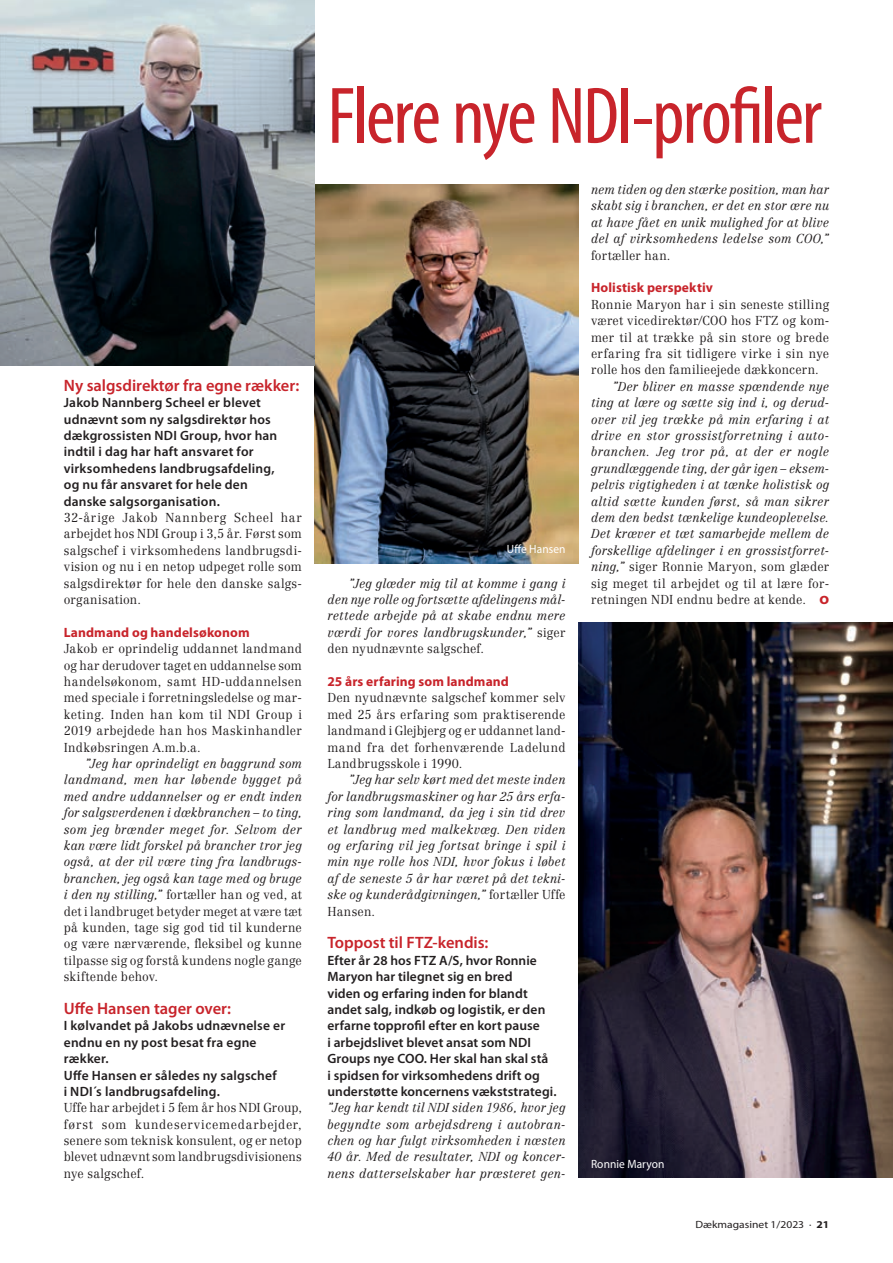
<style>
.page{position:relative;width:893px;height:1263px;background:#fff}
.page>*{position:absolute;margin:0;border:0;box-sizing:border-box;transform-origin:0 0}
.Rubrik_42_42_Myriad{font:condensed 81px "Myriad Pro";letter-spacing:-.025em;color:#c8242b}
.MR_9_10_Myriad_Pro_B{font:600 16.5px "Myriad Pro";color:#c8242b}
.UR_11_14_Myriad_Pro{font:600 16.5px "Myriad Pro";color:#c8242b}
.MR_9_10_Myriad_Pro_B-2{font:600 13.5px/16.4px "Myriad Pro";letter-spacing:.015em;color:#231f20}
.MR_9_10_Myriad_Pro_B-3{font:700 13.5px "Myriad Pro";letter-spacing:.01em;color:#c8242b}
.Brød-1_Centennial_8{font:italic 300 12.75px/16.4px "Centennial LT Std";letter-spacing:.015em;color:#231f20;text-align:justify;scale:.95 1}
.Brød-2_Centennial_8{font:300 12.75px/16.4px "Centennial LT Std";letter-spacing:.025em;color:#231f20;text-align:justify;scale:.95 1}
.Billedtext_8_10_-_80{font:12px "Myriad Pro";letter-spacing:.01em;color:#fff;scale:.95 1}
.t1{font:10.5px "Myriad Pro";color:#231f20;scale:1.1 1}
.s1{font-style:normal}
.s2{font-family:"Myriad Pro";font-weight:900;font-style:normal;font-stretch:semi-expanded;font-size:12px;color:#c8242b}
.s3{font-weight:700}
</style>
<div class="page">
<img style="left:315px;top:185px;width:263px;height:378px">
<img style="left:578px;top:623px;width:315px;height:555px">
<img style="left:0;top:0;width:315px;height:366px">
<p class="UR_11_14_Myriad_Pro" style="left:64px;top:375px;width:237px">Ny salgsdirektør fra egne rækker:</p>
<p class="MR_9_10_Myriad_Pro_B-2" style="left:64px;top:394px;width:215px">Jakob Nannberg Scheel er blevet udnævnt som ny salgsdirektør hos dækgrossisten NDI Group, hvor han indtil i dag har haft ansvaret for virksomhedens landbrugsafdeling, og nu får ansvaret for hele den danske salgsorganisation.</p>
<p class="Brød-2_Centennial_8" style="left:64px;top:509px;width:252px">32-årige Jakob Nannberg Scheel har arbejdet hos NDI Group i 3,5 år. Først som salgschef i virksomhedens landbrugsdi&shy;vision og nu i en netop udpeget rolle som salgsdirektør for hele den danske salgs&shy;organisation.</p>
<p class="MR_9_10_Myriad_Pro_B-3" style="left:64px;top:623px;width:187px">Landmand og handelsøkonom</p>
<p class="Brød-2_Centennial_8" style="left:64px;top:640px;width:252px">Jakob er oprindelig uddannet landmand og har derudover taget en uddannelse som handelsøkonom, samt HD-uddannelsen med speciale i forretningsledelse og mar&shy;keting. Inden han kom til NDI Group i 2019 arbejdede han hos Maskinhandler Indkøbsringen A.m.b.a.</p>
<p class="Brød-1_Centennial_8" style="left:64px;top:755px;width:252px;text-indent:21px">”Jeg har oprindeligt en baggrund som landmand, men har løbende bygget på med andre uddannelser og er endt inden for salgsverdenen i dækbranchen – to ting, som jeg brænder meget for. Selvom der kan være lidt forskel på brancher tror jeg også, at der vil være ting fra landbrugs&shy;branchen, jeg også kan tage med og bruge i den ny stilling,” <span class="s1">fortæller han og ved, at det i landbruget betyder meget at være tæt på kunden, tage sig god tid til kunderne og være nærværende, fleksibel og kunne tilpasse sig og forstå kundens nogle gange skiftende behov.</span></p>
<p class="MR_9_10_Myriad_Pro_B" style="left:64px;top:998px;width:169px">Uffe Hansen tager over:</p>
<p class="MR_9_10_Myriad_Pro_B-2" style="left:64px;top:1017px;width:223px">I kølvandet på Jakobs udnævnelse er endnu en ny post besat fra egne rækker.</p>
<p class="MR_9_10_Myriad_Pro_B-2" style="left:64px;top:1066px;width:214px">Uffe Hansen er således ny salgschef i NDI´s landbrugsafdeling.</p>
<p class="Brød-2_Centennial_8" style="left:64px;top:1100px;width:252px">Uffe har arbejdet i 5 fem år hos NDI Group, først som kundeservicemedarbejder, senere som teknisk konsulent, og er netop blevet udnævnt som landbrugsdivisionens nye salgschef.</p>
<p class="Rubrik_42_42_Myriad" style="left:327px;top:67px;width:496px">Flere nye NDI-profiler</p>
<p class="Billedtext_8_10_-_80" style="left:507px;top:542px;width:63px">Uffe Hansen</p>
<p class="Brød-1_Centennial_8" style="left:327px;top:575px;width:252px;text-indent:21px">”Jeg glæder mig til at komme i gang i den nye rolle og fortsætte afdelingens mål&shy;rettede arbejde på at skabe endnu mere værdi for vores landbrugskunder,” <span class="s1">siger den nyudnævnte salgschef.</span></p>
<p class="MR_9_10_Myriad_Pro_B-3" style="left:327px;top:673px;width:183px">25 års erfaring som landmand</p>
<p class="Brød-2_Centennial_8" style="left:327px;top:690px;width:252px">Den nyudnævnte salgschef kommer selv med 25 års erfaring som praktiserende landmand i Glejbjerg og er uddannet land&shy;mand fra det forhenværende Ladelund Landbrugsskole i 1990.</p>
<p class="Brød-1_Centennial_8" style="left:327px;top:772px;width:252px;text-indent:21px">”Jeg har selv kørt med det meste inden for landbrugsmaskiner og har 25 års erfa&shy;ring som landmand, da jeg i sin tid drev et landbrug med malkekvæg. Den viden og erfaring vil jeg fortsat bringe i spil i min nye rolle hos NDI, hvor fokus i løbet af de seneste 5 år har været på det tekni&shy;ske og kunderådgivningen,” <span class="s1">fortæller Uffe Hansen.</span></p>
<p class="MR_9_10_Myriad_Pro_B" style="left:327px;top:932px;width:162px">Toppost til FTZ-kendis:</p>
<p class="MR_9_10_Myriad_Pro_B-2" style="left:327px;top:952px;width:231px">Efter år 28 hos FTZ A/S, hvor Ronnie Maryon har tilegnet sig en bred<br>viden og erfaring inden for blandt andet salg, indkøb og logistik, er den erfarne topprofil efter en kort pause<br>i arbejdslivet blevet ansat som NDI Groups nye COO. Her skal han skal stå<br>i spidsen for virksomhedens drift og understøtte koncernens vækststrategi.</p>
<p class="Brød-1_Centennial_8" style="left:327px;top:1099px;width:252px">”Jeg har kendt til NDI siden 1986, hvor jeg begyndte som arbejdsdreng i autobran&shy;chen og har fulgt virksomheden i næsten 40 år. Med de resultater, NDI og koncer&shy;nens datterselskaber har præsteret gen-</p>
<p class="Brød-1_Centennial_8" style="left:591px;top:181px;width:252px">nem tiden og den stærke position, man har skabt sig i branchen, er det en stor ære nu at have fået en unik mulighed for at blive del af virksomhedens ledelse som COO,” <span class="s1">fortæller han.</span></p>
<p class="MR_9_10_Myriad_Pro_B-3" style="left:591px;top:279px;width:124px">Holistisk perspektiv</p>
<p class="Brød-2_Centennial_8" style="left:591px;top:296px;width:252px">Ronnie Maryon har i sin seneste stilling været vicedirektør/COO hos FTZ og kom&shy;mer til at trække på sin store og brede erfaring fra sit tidligere virke i sin nye rolle hos den familieejede dækkoncern.</p>
<p class="Brød-1_Centennial_8" style="left:591px;top:378px;width:252px;text-indent:21px">”Der bliver en masse spændende nye ting at lære og sætte sig ind i, og derud&shy;over vil jeg trække på min erfaring i at drive en stor grossistforretning i auto&shy;branchen. Jeg tror på, at der er nogle grundlæggende ting, der går igen – eksem&shy;pelvis vigtigheden i at tænke holistisk og altid sætte kunden først, så man sikrer dem den bedst tænkelige kundeoplevelse.<br>Det kræver et tæt samarbejde mellem de forskellige afdelinger i en grossistforret&shy;ning,” <span class="s1">siger Ronnie Maryon, som glæder sig meget til arbejdet og til at lære for&shy;retningen NDI endnu bedre at kende.</span> <span class="s2">O</span></p>
<p class="Billedtext_8_10_-_80" style="left:591px;top:1156px;width:79px">Ronnie Maryon</p>
<p class="t1" style="left:695px;top:1218px;width:123px">Dækmagasinet 1/2023 · <span class="s3">21</span></p>
</div>
